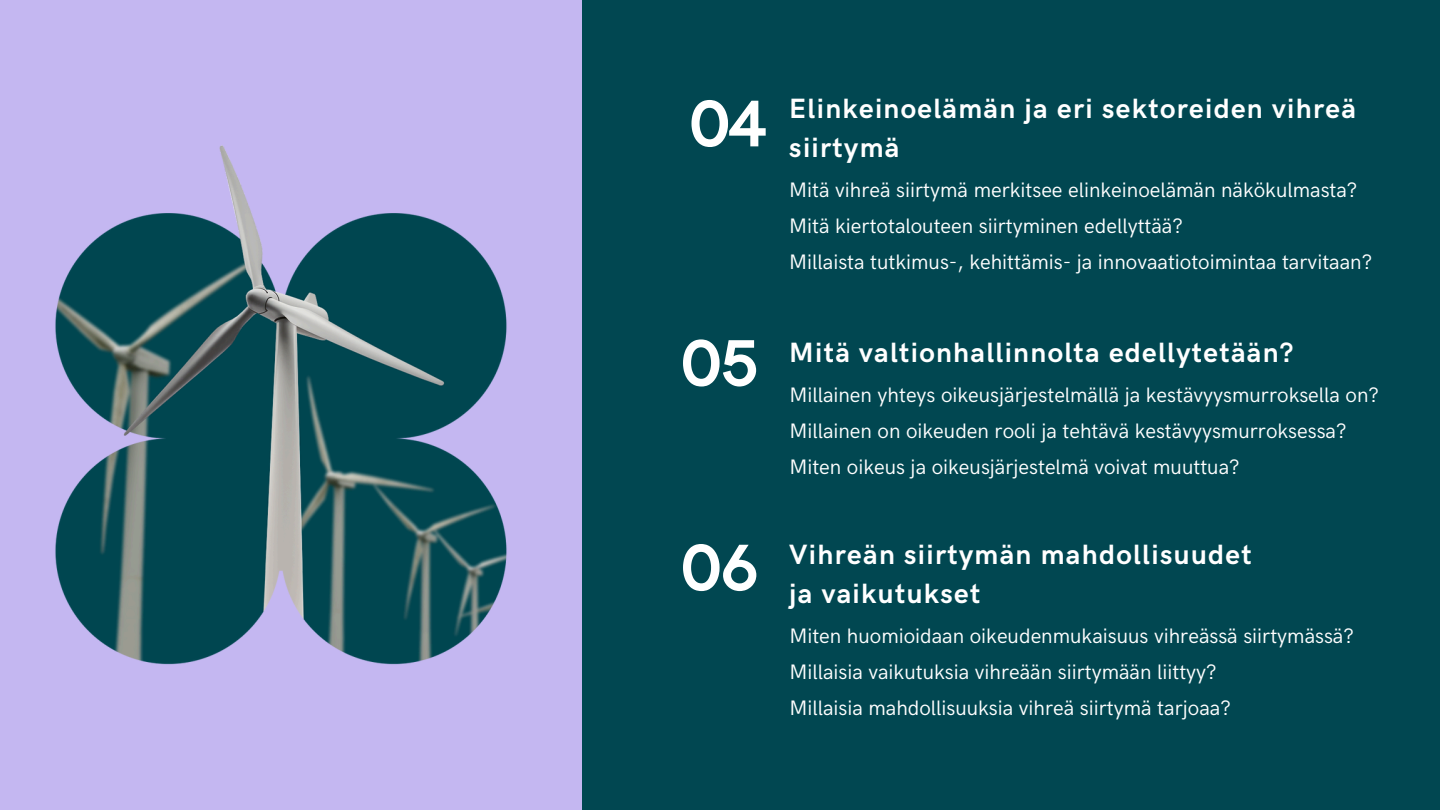
<style>
.page{position:relative;width:1440px;height:810px;background:#c4b7f1}
.page>*{position:absolute;margin:0;border:0;box-sizing:border-box;transform-origin:0 0}
.t1{font:700 66.2px "HK Grotesk";color:#fff}
.t2{font:700 28px/39px "HK Grotesk";letter-spacing:.05em;color:#fff}
.t3{font:21px/36px "HK Grotesk";color:#fff}
</style>
<div class="page">
<div style="left:582px;top:0;width:858px;height:810px;background:#014751"></div>
<img style="left:55px;top:145px;width:452px;height:520px">
<p class="t1" style="left:691px;top:87px;width:78px">04</p>
<p class="t2" style="left:789px;top:91px;width:568px">Elinkeinoelämän ja eri sektoreiden vihreä</p>
<p class="t2" style="left:789px;top:130px;width:112px">siirtymä</p>
<p class="t3" style="left:789px;top:173px;width:570px">Mitä vihreä siirtymä merkitsee elinkeinoelämän näkökulmasta?</p>
<p class="t3" style="left:789px;top:209px;width:395px">Mitä kiertotalouteen siirtyminen edellyttää?</p>
<h1 class="t3" style="left:789px;top:245px;width:584px">Millaista tutkimus-, kehittämis- ja innovaatiotoimintaa tarvitaan?</h1>
<p class="t1" style="left:682px;top:326px;width:78px">05</p>
<h1 class="t2" style="left:789px;top:334px;width:506px">Mitä valtionhallinnolta edellytetään?</h1>
<p class="t3" style="left:789px;top:377px;width:591px">Millainen yhteys oikeusjärjestelmällä ja kestävyysmurroksella on?<br>Millainen on oikeuden rooli ja tehtävä kestävyysmurroksessa?<br>Miten oikeus ja oikeusjärjestelmä voivat muuttua?</p>
<p class="t1" style="left:682px;top:531px;width:78px">06</p>
<p class="t2" style="left:789px;top:536px;width:464px">Vihreän siirtymän mahdollisuudet ja vaikutukset</p>
<h1 class="t3" style="left:789px;top:619px;width:566px">Miten huomioidaan oikeudenmukaisuus vihreässä siirtymässä?</h1>
<p class="t3" style="left:789px;top:655px;width:429px">Millaisia vaikutuksia vihreään siirtymään liittyy?</p>
<p class="t3" style="left:789px;top:691px;width:443px">Millaisia mahdollisuuksia vihreä siirtymä tarjoaa?</p>
</div>
